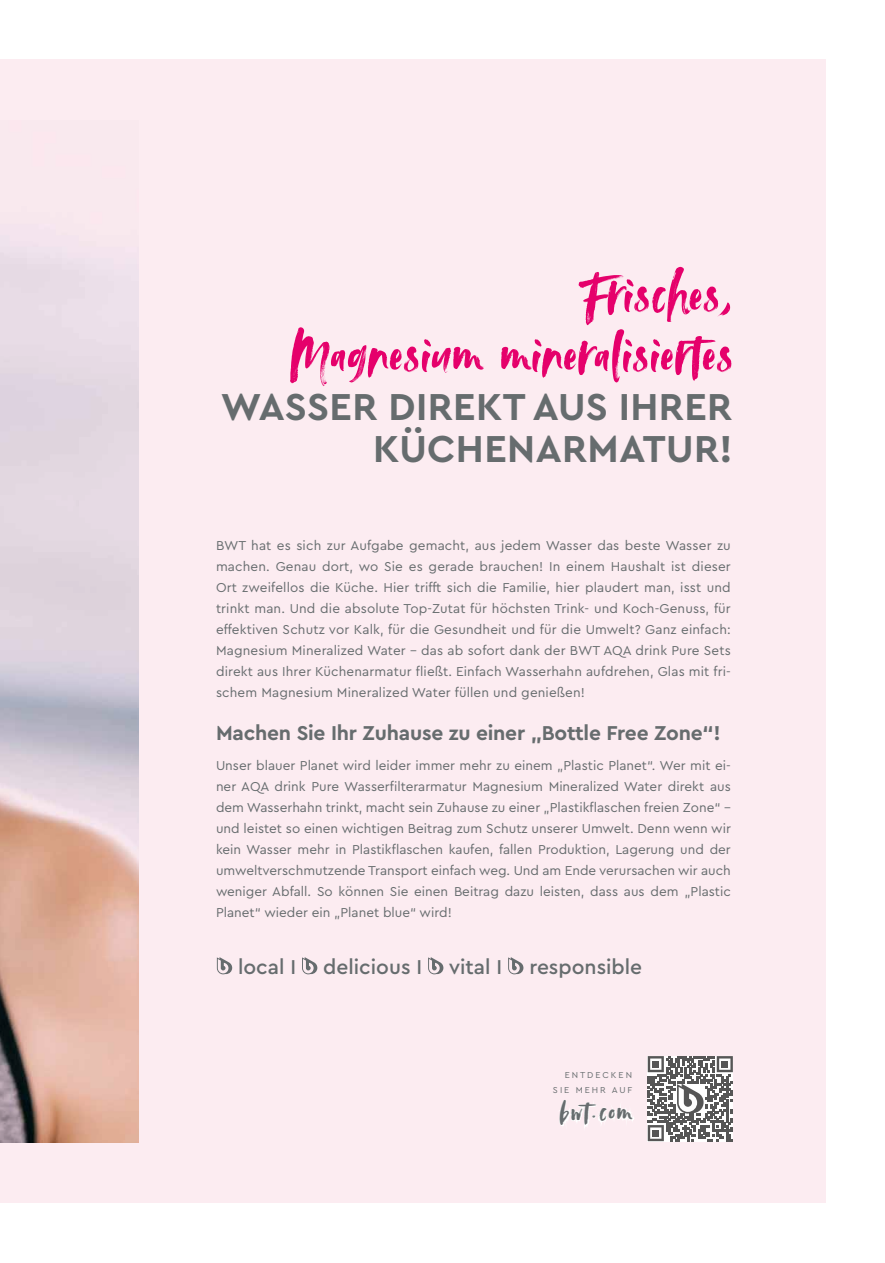
<style>
.page{position:relative;width:885px;height:1263px;background:#fff}
.page>*{position:absolute;margin:0;border:0;box-sizing:border-box;transform-origin:0 0}
.t1{font:60px/60px "Avallon";letter-spacing:.01em;color:#e5006b;text-align:right}
.t2{font:700 39.3px/42.6px "Cera PRO";letter-spacing:.01em;color:#666c6e;text-align:right}
.t3{font:30px "Avallon";letter-spacing:.06em;color:#666c6e}
.t4{font:700 21px "Cera PRO";letter-spacing:-.01em;color:#666c6e}
.t5{font:500 21px "Cera PRO";color:#666c6e}
.t6{font:13.5px/21px "Cera PRO";color:#666c6e;text-align:justify}
.t7{font:9px/15px "Cera PRO";letter-spacing:.22em;color:#666c6e;text-align:right}
</style>
<div class="page">
<div style="left:0;top:60px;width:825px;height:1143px;background:#fcecf1"></div>
<img style="left:0;top:235px;width:139px;height:907px">
<svg style="left:647px;top:1056px;width:85px;height:85px"></svg>
<svg style="left:559px;top:1100px;width:74px;height:26px"></svg>
<svg style="left:217px;top:957px;width:15px;height:17px"></svg>
<svg style="left:302px;top:957px;width:15px;height:17px"></svg>
<svg style="left:428px;top:957px;width:15px;height:17px"></svg>
<svg style="left:508px;top:957px;width:15px;height:17px"></svg>
<hr style="left:884px;top:258px;width:1px;height:493px;background:#f5b5ca">
<h1 class="t1" style="left:290px;top:268px;width:444px">Frisches,<br>Magnesium mineralisiertes</h1>
<h2 class="t2" style="left:221px;top:384px;width:513px">WASSER DIREKT AUS IHRER<br>KÜCHENARMATUR!</h2>
<p class="t6" style="left:216px;top:534px;width:516px">BWT hat es sich zur Aufgabe gemacht, aus jedem Wasser das beste Wasser zu machen. Genau dort, wo Sie es gerade brauchen! In einem Haushalt ist dieser Ort zweifellos die Küche. Hier trifft sich die Familie, hier plaudert man, isst und trinkt man. Und die absolute Top-Zutat für höchsten Trink- und Koch-Genuss, für effektiven Schutz vor Kalk, für die Gesundheit und für die Umwelt? Ganz einfach:<br>Magnesium Mineralized Water – das ab sofort dank der BWT AQA drink Pure Sets direkt aus Ihrer Küchenarmatur fließt. Einfach Wasserhahn aufdrehen, Glas mit fri&shy;schem Magnesium Mineralized Water füllen und genießen!</p>
<h3 class="t4" style="left:216px;top:719px;width:506px">Machen Sie Ihr Zuhause zu einer „Bottle Free Zone“!</h3>
<p class="t6" style="left:216px;top:754px;width:516px">Unser blauer Planet wird leider immer mehr zu einem „Plastic Planet“. Wer mit ei&shy;ner AQA drink Pure Wasserfilterarmatur Magnesium Mineralized Water direkt aus dem Wasserhahn trinkt, macht sein Zuhause zu einer „Plastikflaschen freien Zone“ – und leistet so einen wichtigen Beitrag zum Schutz unserer Umwelt. Denn wenn wir kein Wasser mehr in Plastikflaschen kaufen, fallen Produktion, Lagerung und der umweltverschmutzende Transport einfach weg. Und am Ende verursachen wir auch weniger Abfall. So können Sie einen Beitrag dazu leisten, dass aus dem „Plastic Planet“ wieder ein „Planet blue“ wird!</p>
<h3 class="t5" style="left:238px;top:953px;width:60px">local I</h3>
<h3 class="t5" style="left:323px;top:953px;width:100px">delicious I</h3>
<h3 class="t5" style="left:448px;top:953px;width:55px">vital I</h3>
<h3 class="t5" style="left:529px;top:953px;width:114px">responsible</h3>
<p class="t7" style="left:553px;top:1067px;width:81px">ENTDECKEN<br>SIE MEHR AUF</p>
<h3 class="t3" style="left:559px;top:1092px;width:74px">bwt.com</h3>
</div>
